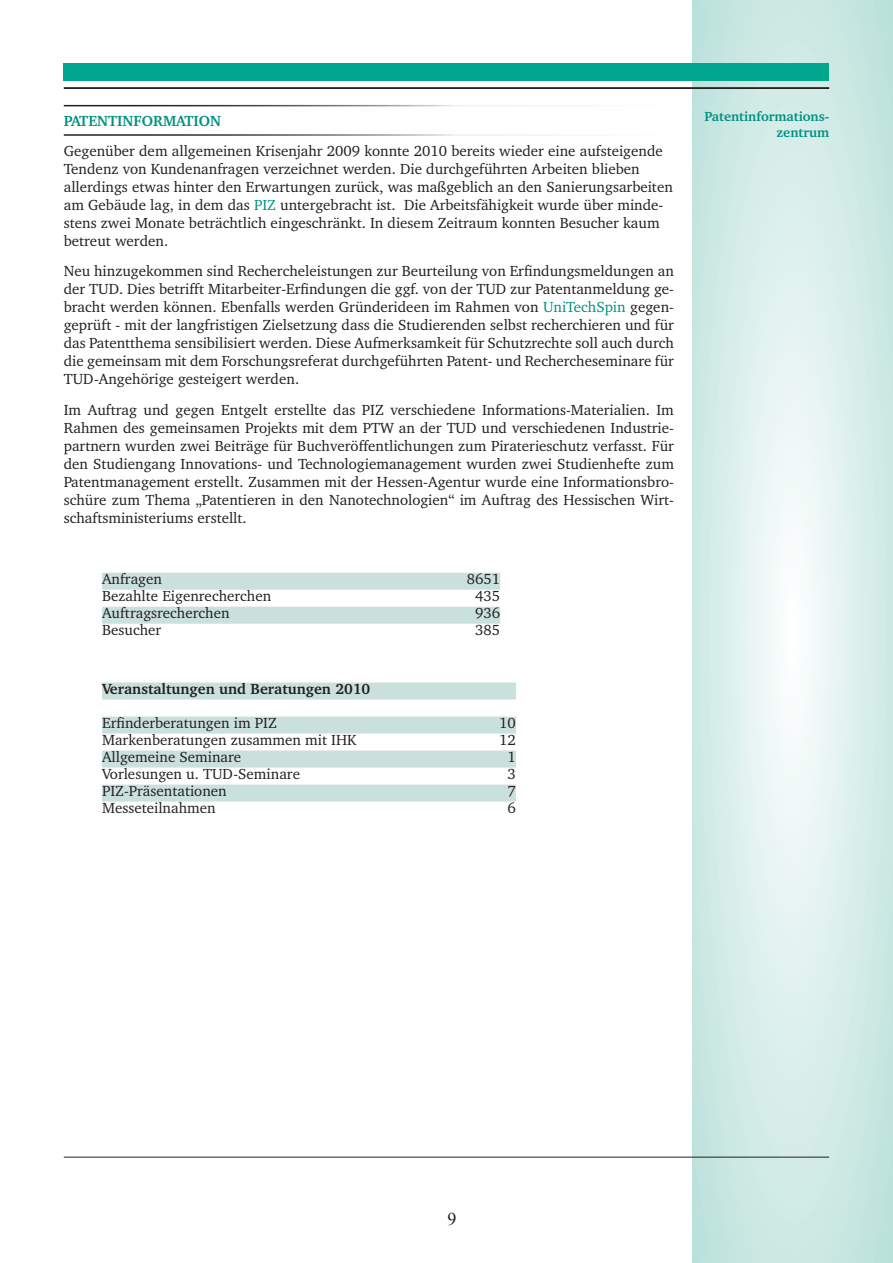
<style>
.page{position:relative;width:893px;height:1263px;background:#fff}
.page>*{position:absolute;margin:0;border:0;box-sizing:border-box;transform-origin:0 0}
.t1{font:18px "Times New Roman";color:#231f20}
.t2{font:15px/18px "Charter";color:#231f20;text-align:justify}
.t3{font:700 15px "Charter";color:#231f20}
.t4{font:700 15px "Charter";color:#009182}
.t5{font:700 13.5px/16.2px "Charter";color:#009182;text-align:right}
.s1{color:#009182}
</style>
<div class="page">
<svg style="left:692px;top:0;width:201px;height:1263px;background:#d7ede9"></svg>
<div style="left:64px;top:64px;width:765px;height:17px;background:#00a78e"></div>
<hr style="left:64px;top:87px;width:765px;height:2px;background:#231f20">
<hr style="left:64px;top:1157px;width:765px;height:1px;background:#231f20">
<svg style="left:102px;top:573px;width:398px;height:51px"></svg>
<svg style="left:102px;top:682px;width:414px;height:119px;fill:#cae0dd"></svg>
<p class="t4" style="left:64px;top:111px;width:159px">PATENTINFORMATION</p>
<p class="t2" style="left:64px;top:141px;width:611px;text-align:left">Gegenüber dem allgemeinen Krisenjahr 2009 konnte 2010 bereits wieder eine aufsteigende Tendenz von Kundenanfragen verzeichnet werden. Die durchgeführten Arbeiten blieben allerdings etwas hinter den Erwartungen zurück, was maßgeblich an den Sanierungsarbeiten am Gebäude lag, in dem das <span class="s1">PIZ</span> untergebracht ist. Die Arbeitsfähigkeit wurde über minde&shy;stens zwei Monate beträchtlich eingeschränkt. In diesem Zeitraum konnten Besucher kaum betreut werden.</p>
<p class="t2" style="left:64px;top:262px;width:612px">Neu hinzugekommen sind Rechercheleistungen zur Beurteilung von Erfindungsmeldungen an der TUD. Dies betrifft Mitarbeiter-Erfindungen die ggf. von der TUD zur Patentanmeldung ge&shy;bracht werden können. Ebenfalls werden Gründerideen im Rahmen von <span class="s1">UniTechSpin</span> gegen&shy;geprüft - mit der langfristigen Zielsetzung dass die Studierenden selbst recherchieren und für das Patentthema sensibilisiert werden. Diese Aufmerksamkeit für Schutzrechte soll auch durch die gemeinsam mit dem Forschungsreferat durchgeführten Patent- und Rechercheseminare für TUD-Angehörige gesteigert werden.</p>
<p class="t2" style="left:64px;top:400px;width:612px">Im Auftrag und gegen Entgelt erstellte das PIZ verschiedene Informations-Materialien. Im Rahmen des gemeinsamen Projekts mit dem PTW an der TUD und verschiedenen Industrie&shy;partnern wurden zwei Beiträge für Buchveröffentlichungen zum Piraterieschutz verfasst. Für den Studiengang Innovations- und Technologiemanagement wurden zwei Studienhefte zum Patentmanagement erstellt. Zusammen mit der Hessen-Agentur wurde eine Informationsbro&shy;schüre zum Thema „Patentieren in den Nanotechnologien“ im Auftrag des Hessischen Wirt&shy;schaftsministeriums erstellt.</p>
<p class="t2" style="left:102px;top:570px;width:61px">Anfragen</p>
<p class="t2" style="left:467px;top:570px;width:35px">8651</p>
<p class="t2" style="left:102px;top:587px;width:171px">Bezahlte Eigenrecherchen</p>
<p class="t2" style="left:475px;top:587px;width:27px">435</p>
<p class="t2" style="left:102px;top:604px;width:129px">Auftragsrecherchen</p>
<p class="t2" style="left:475px;top:604px;width:27px">936</p>
<p class="t2" style="left:102px;top:621px;width:61px">Besucher</p>
<p class="t2" style="left:475px;top:621px;width:27px">385</p>
<p class="t3" style="left:102px;top:679px;width:270px">Veranstaltungen und Beratungen 2010</p>
<p class="t2" style="left:102px;top:713px;width:176px">Erfinderberatungen im PIZ</p>
<p class="t2" style="left:499px;top:713px;width:18px">10</p>
<p class="t2" style="left:102px;top:730px;width:256px">Markenberatungen zusammen mit IHK</p>
<p class="t2" style="left:499px;top:730px;width:18px">12</p>
<p class="t2" style="left:102px;top:747px;width:141px">Allgemeine Seminare</p>
<p class="t2" style="left:508px;top:747px;width:10px">1</p>
<p class="t2" style="left:102px;top:764px;width:199px">Vorlesungen u. TUD-Seminare</p>
<p class="t2" style="left:508px;top:764px;width:10px">3</p>
<p class="t2" style="left:102px;top:781px;width:126px">PIZ-Präsentationen</p>
<p class="t2" style="left:508px;top:781px;width:10px">7</p>
<p class="t2" style="left:102px;top:799px;width:115px">Messeteilnahmen</p>
<p class="t2" style="left:508px;top:799px;width:10px">6</p>
<p class="t5" style="left:704px;top:108px;width:126px">Patentinformations&shy;zentrum</p>
<p class="t1" style="left:448px;top:1206px;width:10px">9</p>
</div>
